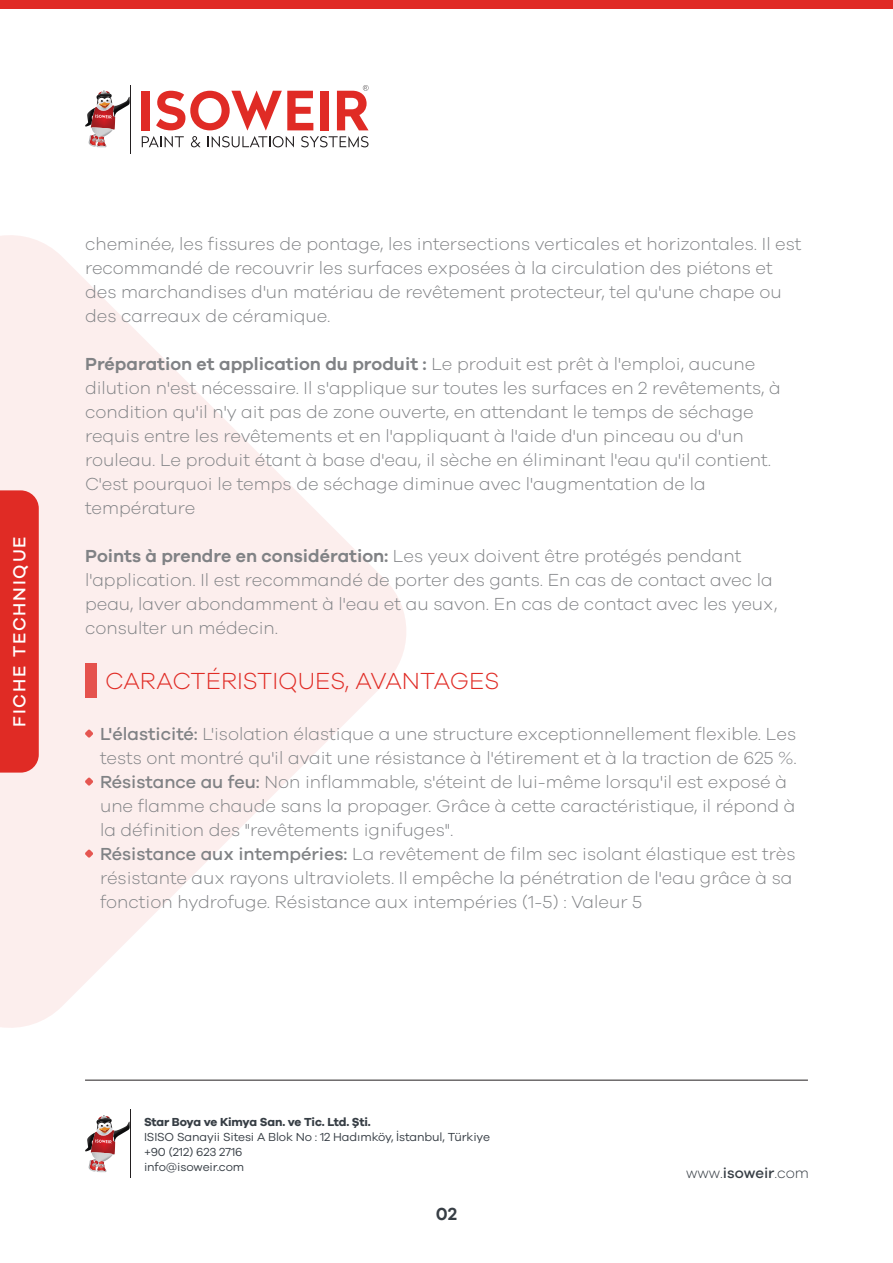
<style>
.page{position:relative;width:893px;height:1263px;background:#fff}
.page>*{position:absolute;margin:0;border:0;box-sizing:border-box;transform-origin:0 0}
.t1{font:300 24px "Galano Grotesque";color:#e02b25}
.t2{font:300 18px/24px "Galano Grotesque";color:#808285}
.t3{font:500 18px "Galano Grotesque";letter-spacing:.1em;color:#fff}
.t4{font:600 18px "Galano Grotesque";color:#373e45}
.t5{font:300 15px "Galano Grotesque";color:#373e45}
.t6{font:12px/15px "Galano Grotesque";letter-spacing:-.01em;color:#373e45}
.t7{font:700 12px "Galano Grotesque";letter-spacing:-.02em;color:#373e45}
.s1{font-weight:600}
.s2{font-weight:500}
</style>
<div class="page">
<svg style="left:0;top:235px;width:406px;height:793px;fill:#fceeed"></svg>
<div style="left:0;top:490px;width:39px;height:283px;background:#e02b25"></div>
<hr style="left:130px;top:85px;width:1px;height:68px;background:#231f20">
<svg style="left:85px;top:91px;width:45px;height:56px"></svg>
<svg style="left:142px;top:136px;width:42px;height:11px"></svg>
<svg style="left:191px;top:136px;width:10px;height:11px"></svg>
<svg style="left:208px;top:136px;width:86px;height:11px"></svg>
<svg style="left:301px;top:136px;width:68px;height:11px"></svg>
<div style="left:142px;top:91px;width:8px;height:39px;background:#e02b25"></div>
<svg style="left:156px;top:91px;width:157px;height:39px"></svg>
<div style="left:320px;top:91px;width:8px;height:39px;background:#e02b25"></div>
<svg style="left:337px;top:85px;width:32px;height:45px"></svg>
<hr style="left:130px;top:1110px;width:1px;height:68px;background:#231f20">
<svg style="left:85px;top:1115px;width:45px;height:57px"></svg>
<hr style="left:85px;top:1080px;width:723px;height:1px;background:#231f20">
<div style="left:0;top:0;width:893px;height:9px;background:#e02b25"></div>
<div style="left:85px;top:664px;width:11px;height:34px;background:#e5524d"></div>
<svg style="left:85px;top:777px;width:8px;height:9px"></svg>
<svg style="left:85px;top:849px;width:8px;height:9px"></svg>
<svg style="left:85px;top:729px;width:8px;height:9px"></svg>
<p class="t3" style="left:9px;top:727px;width:192px;rotate:-90deg">FICHE TECHNIQUE</p>
<p class="t2" style="left:85px;top:231px;width:718px">cheminée, les fissures de pontage, les intersections verticales et horizontales. Il est recommandé de recouvrir les surfaces exposées à la circulation des piétons et des marchandises d'un matériau de revêtement protecteur, tel qu'une chape ou des carreaux de céramique.</p>
<p class="t2" style="left:85px;top:351px;width:697px"><span class="s1">Préparation et application du produit :</span> Le produit est prêt à l'emploi, aucune dilution n'est nécessaire. Il s'applique sur toutes les surfaces en 2 revêtements, à condition qu'il n'y ait pas de zone ouverte, en attendant le temps de séchage requis entre les revêtements et en l'appliquant à l'aide d'un pinceau ou d'un rouleau. Le produit étant à base d'eau, il sèche en éliminant l'eau qu'il contient.<br>C'est pourquoi le temps de séchage diminue avec l'augmentation de la température</p>
<p class="t2" style="left:85px;top:543px;width:694px"><span class="s1">Points à prendre en considération:</span> Les yeux doivent être protégés pendant l'application. Il est recommandé de porter des gants. En cas de contact avec la peau, laver abondamment à l'eau et au savon. En cas de contact avec les yeux, consulter un médecin.</p>
<h1 class="t1" style="left:105px;top:666px;width:396px">CARACTÉRISTIQUES, AVANTAGES</h1>
<p class="t2" style="left:100px;top:721px;width:698px"><span class="s2">L'élasticité:</span> L'isolation élastique a une structure exceptionnellement flexible. Les tests ont montré qu'il avait une résistance à l'étirement et à la traction de 625 %.<br><span class="s2">Résistance au feu:</span> Non inflammable, s'éteint de lui-même lorsqu'il est exposé à une flamme chaude sans la propager. Grâce à cette caractéristique, il répond à la définition des "revêtements ignifuges".<br><span class="s2">Résistance aux intempéries:</span> La revêtement de film sec isolant élastique est très résistante aux rayons ultraviolets. Il empêche la pénétration de l'eau grâce à sa fonction hydrofuge. Résistance aux intempéries (1-5) : Valeur 5</p>
<p class="t7" style="left:144px;top:1114px;width:228px">Star Boya ve Kimya San. ve Tic. Ltd. Şti.</p>
<p class="t6" style="left:144px;top:1128px;width:347px">ISISO Sanayii Sitesi A Blok No : 12 Hadımköy, İstanbul, Türkiye +90 (212) 623 2716<br>info@isoweir.com</p>
<p class="t4" style="left:436px;top:1203px;width:23px">02</p>
<p class="t5" style="left:686px;top:1164px;width:124px">www.<span class="s2">isoweir</span>.com</p>
</div>
